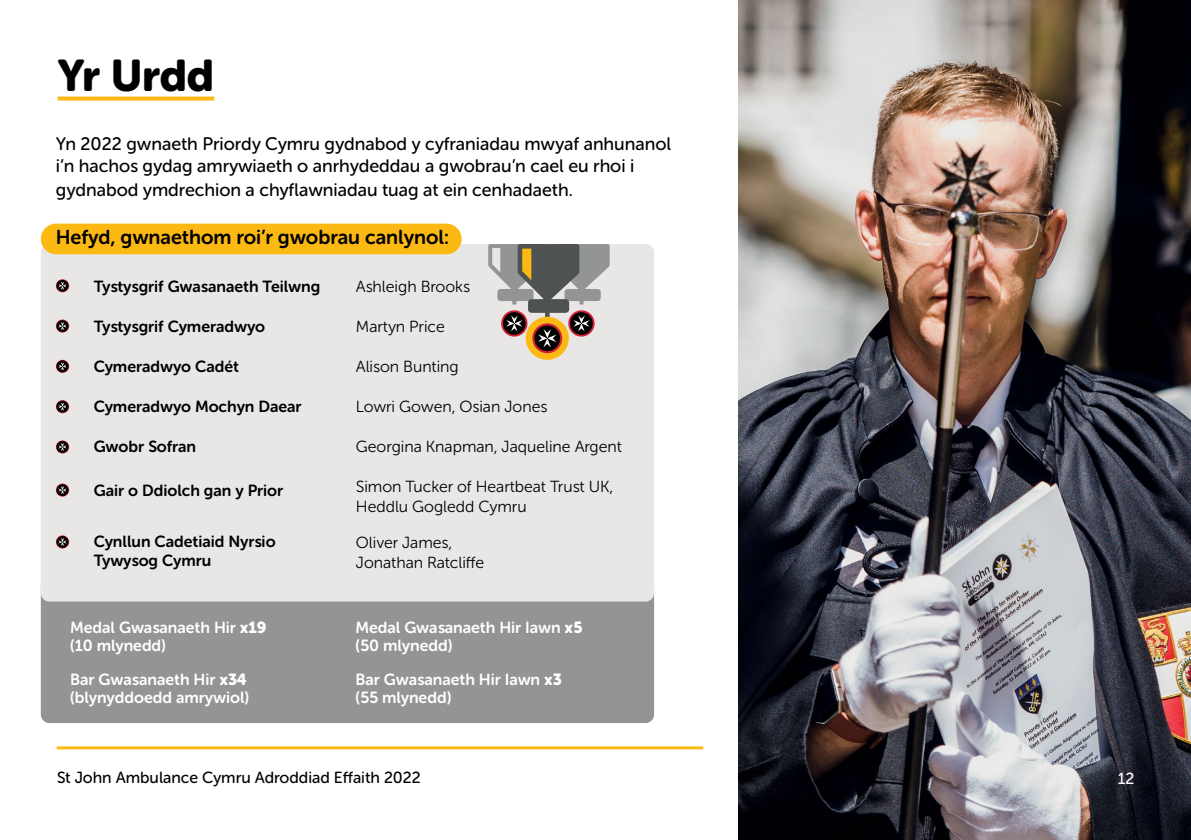
<style>
.page{position:relative;width:1191px;height:840px;background:#fff}
.page>*{position:absolute;margin:0;border:0;box-sizing:border-box;transform-origin:0 0}
.t1{font:44px "Museo Sans Rounded 900";letter-spacing:-.01em;color:#000}
.t2{font:20px "Museo Sans Rounded 700";color:#000}
.t3{font:18px/21.6px "Museo Sans Rounded 500";color:#000}
.t4{font:16px/20px "Museo Sans Rounded 300";color:#000}
.t5{font:16px/19.2px "Museo Sans Rounded 700";color:#000}
.t6{font:16px/18px "Museo Sans Rounded 700";color:#fff}
.t7{font:16px "Museo Sans Rounded 500";color:#000}
.t8{font:16px "Museo Sans Rounded 500";color:#fff}
.s1{font-family:"Museo Sans Rounded 900"}
</style>
<div class="page">
<div style="left:41px;top:576px;width:613px;height:146px;background:#929495;border-radius:9px"></div>
<img style="left:738px;top:0;width:453px;height:839px">
<div style="left:41px;top:244px;width:613px;height:357px;background:#e8e7e5;border-radius:9px"></div>
<div style="left:41px;top:223px;width:420px;height:31px;background:#fdb913;border-radius:15px"></div>
<svg style="left:58px;top:96px;width:156px;height:4px"></svg>
<svg style="left:56px;top:279px;width:13px;height:13px"></svg>
<svg style="left:57px;top:280px;width:11px;height:11px"></svg>
<svg style="left:58px;top:281px;width:9px;height:9px"></svg>
<svg style="left:56px;top:319px;width:13px;height:13px"></svg>
<div style="left:57px;top:320px;width:11px;height:12px;background:#000;border-radius:50%"></div>
<svg style="left:58px;top:322px;width:9px;height:8px"></svg>
<svg style="left:56px;top:359px;width:13px;height:14px"></svg>
<svg style="left:57px;top:360px;width:11px;height:12px"></svg>
<svg style="left:58px;top:362px;width:9px;height:8px"></svg>
<svg style="left:56px;top:400px;width:13px;height:13px"></svg>
<svg style="left:57px;top:400px;width:11px;height:12px"></svg>
<svg style="left:58px;top:402px;width:9px;height:8px"></svg>
<svg style="left:56px;top:440px;width:13px;height:13px"></svg>
<svg style="left:57px;top:441px;width:11px;height:11px"></svg>
<svg style="left:58px;top:442px;width:9px;height:9px"></svg>
<svg style="left:56px;top:483px;width:13px;height:13px"></svg>
<svg style="left:57px;top:484px;width:11px;height:11px"></svg>
<svg style="left:58px;top:485px;width:9px;height:9px"></svg>
<svg style="left:56px;top:535px;width:13px;height:13px"></svg>
<svg style="left:57px;top:535px;width:11px;height:12px"></svg>
<svg style="left:58px;top:537px;width:9px;height:9px"></svg>
<svg style="left:488px;top:244px;width:121px;height:115px"></svg>
<hr style="left:57px;top:746px;width:646px;height:3px;background:#fdb913">
<h1 class="t1" style="left:58px;top:50px;width:158px">Yr Urdd</h1>
<p class="t3" style="left:56px;top:133px;width:617px">Yn 2022 gwnaeth Priordy Cymru gydnabod y cyfraniadau mwyaf anhunanol i’n hachos gydag amrywiaeth o anrhydeddau a gwobrau’n cael eu rhoi i</p>
<p class="t3" style="left:56px;top:179px;width:518px">gydnabod ymdrechion a chyflawniadau tuag at ein cenhadaeth.</p>
<p class="t2" style="left:56px;top:226px;width:394px">Hefyd, gwnaethom roi’r gwobrau canlynol:</p>
<p class="t5" style="left:94px;top:276px;width:228px">Tystysgrif Gwasanaeth Teilwng</p>
<p class="t5" style="left:94px;top:316px;width:173px">Tystysgrif Cymeradwyo</p>
<p class="t5" style="left:94px;top:356px;width:147px">Cymeradwyo Cadét</p>
<p class="t5" style="left:94px;top:396px;width:209px">Cymeradwyo Mochyn Daear</p>
<p class="t5" style="left:94px;top:436px;width:104px">Gwobr Sofran</p>
<p class="t5" style="left:94px;top:480px;width:191px">Gair o Ddiolch gan y Prior</p>
<p class="t5" style="left:94px;top:532px;width:183px">Cynllun Cadetiaid Nyrsio<br>Tywysog Cymru</p>
<p class="t4" style="left:356px;top:276px;width:115px">Ashleigh Brooks</p>
<p class="t4" style="left:356px;top:316px;width:90px">Martyn Price</p>
<p class="t4" style="left:356px;top:356px;width:104px">Alison Bunting</p>
<p class="t4" style="left:356px;top:396px;width:193px">Lowri Gowen, Osian Jones</p>
<p class="t4" style="left:356px;top:436px;width:267px">Georgina Knapman, Jaqueline Argent</p>
<p class="t4" style="left:356px;top:476px;width:259px">Simon Tucker of Heartbeat Trust UK,<br>Heddlu Gogledd Cymru</p>
<p class="t4" style="left:356px;top:532px;width:130px">Oliver James,<br>Jonathan Ratcliffe</p>
<p class="t6" style="left:70px;top:618px;width:198px">Medal Gwasanaeth Hir <span class="s1">x19 </span>(10 mlynedd)</p>
<p class="t6" style="left:70px;top:670px;width:180px">Bar Gwasanaeth Hir <span class="s1">x34 </span>(blynyddoedd amrywiol)</p>
<p class="t6" style="left:355px;top:618px;width:228px">Medal Gwasanaeth Hir Iawn <span class="s1">x5 </span>(50 mlynedd)</p>
<p class="t6" style="left:355px;top:670px;width:208px">Bar Gwasanaeth Hir Iawn <span class="s1">x3 </span>(55 mlynedd)</p>
<p class="t7" style="left:57px;top:768px;width:365px">St John Ambulance Cymru Adroddiad Effaith 2022</p>
<p class="t8" style="left:1117px;top:769px;width:18px">12</p>
</div>
